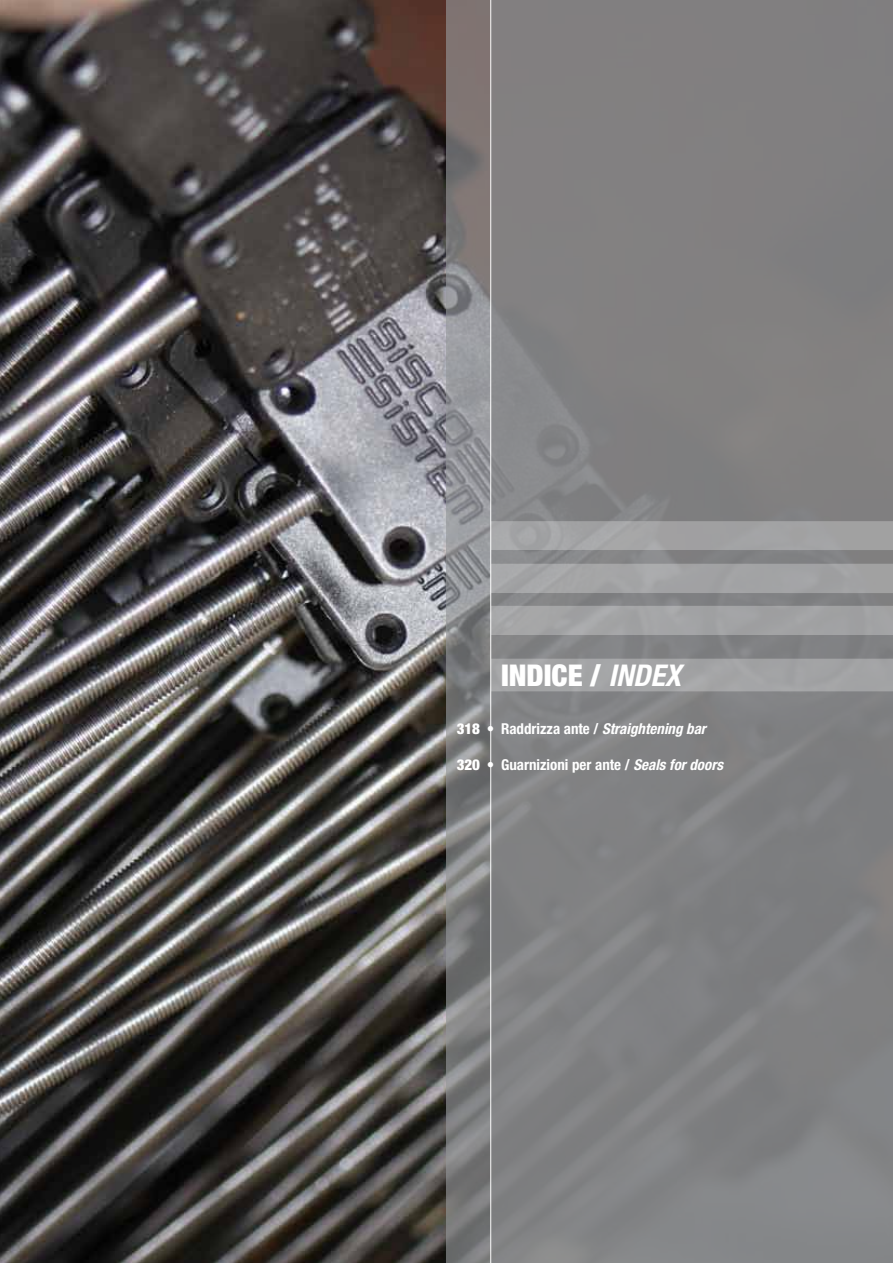
<style>
.page{position:relative;width:893px;height:1263px;background:#fff}
.page>*{position:absolute;margin:0;border:0;box-sizing:border-box;transform-origin:0 0}
.t1{font:900 condensed 30px "Helvetica Neue";color:#fff}
.t2{font:700 condensed 15px "Helvetica Neue";color:#fff}
.t3{font:italic 700 condensed 15px "Helvetica Neue";color:#fff}
.s1{font-weight:700;font-style:italic}
.s2{font-weight:900;font-style:normal}
.s3{font-style:normal}
.s4{font-weight:900}
.s5{font-style:italic}
</style>
<div class="page">
<img style="left:0;top:0;width:446px;height:1263px">
<img style="left:446px;top:0;width:44px;height:1263px">
<svg style="left:491px;top:492px;width:402px;height:199px;background:#959697"></svg>
<h1 class="t1" style="left:501px;top:656px;width:181px">INDICE / <span class="s1">INDEX</span></h1>
<p class="t3" style="left:457px;top:720px;width:252px"><span class="s2">318 •</span> <span class="s3">Raddrizza ante /</span> Straightening bar</p>
<p class="t2" style="left:457px;top:756px;width:268px"><span class="s4">320 •</span> Guarnizioni per ante / <span class="s5">Seals for doors</span></p>
</div>
